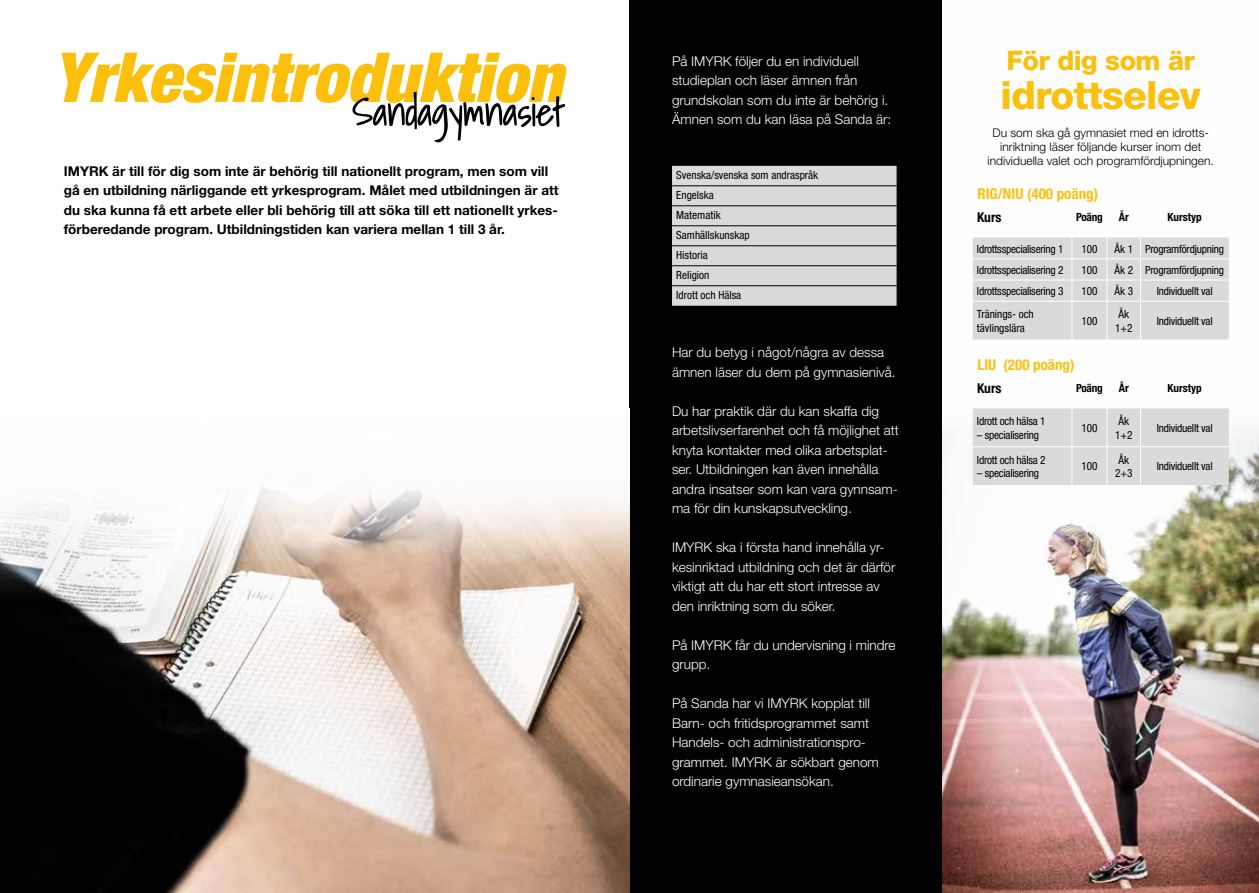
<style>
.page{position:relative;width:1259px;height:893px;background:#fff}
.page>*{position:absolute;margin:0;border:0;box-sizing:border-box;transform-origin:0 0}
.t1{font:italic 900 condensed 69px "Helvetica Neue";color:#fcc00c}
.t2{font:800 39px "Helvetica Neue";letter-spacing:-.02em;color:#fcc00c}
.t3{font:800 27px "Helvetica Neue";letter-spacing:-.02em;color:#fcc00c}
.t4{font:700 condensed 15px "Helvetica Neue";color:#fcc00c}
.t5{font:300 13.5px/19.5px "Helvetica Neue";color:#fff}
.t6{font:700 13.5px/19.5px "Helvetica Neue";color:#000}
.t7{font:700 condensed 13.5px "Helvetica Neue";color:#000}
.t8{font:300 12px/14.4px "Helvetica Neue";color:#000;text-align:center}
.t9{font:condensed 11.25px/13.5px "Helvetica Neue";letter-spacing:-.02em;color:#000;text-align:center}
.t10{font:condensed 11.25px/20px "Helvetica Neue";color:#000}
.t11{font:700 condensed 11.25px "Helvetica Neue";color:#000}
</style>
<div class="page">
<img style="left:942px;top:237px;width:317px;height:656px">
<div style="left:629px;top:0;width:313px;height:893px;background:#000"></div>
<svg style="left:972px;top:237px;width:256px;height:103px"></svg>
<hr style="left:972px;top:301px;width:100px;height:1px;background:#fff">
<hr style="left:1072px;top:301px;width:35px;height:1px;background:#fff">
<hr style="left:1071px;top:302px;width:1px;height:38px;background:#fff">
<hr style="left:1107px;top:301px;width:33px;height:1px;background:#fff">
<hr style="left:1106px;top:302px;width:1px;height:38px;background:#fff">
<hr style="left:1140px;top:301px;width:88px;height:1px;background:#fff">
<hr style="left:1140px;top:302px;width:1px;height:38px;background:#fff">
<svg style="left:972px;top:379px;width:256px;height:106px"></svg>
<hr style="left:1071px;top:408px;width:1px;height:38px;background:#fff">
<hr style="left:1106px;top:408px;width:1px;height:38px;background:#fff">
<hr style="left:1140px;top:408px;width:1px;height:38px;background:#fff">
<hr style="left:972px;top:446px;width:100px;height:1px;background:#fff">
<hr style="left:1072px;top:446px;width:35px;height:1px;background:#fff">
<hr style="left:1071px;top:447px;width:1px;height:38px;background:#fff">
<hr style="left:1107px;top:446px;width:33px;height:1px;background:#fff">
<hr style="left:1106px;top:447px;width:1px;height:38px;background:#fff">
<hr style="left:1140px;top:446px;width:88px;height:1px;background:#fff">
<hr style="left:1140px;top:447px;width:1px;height:38px;background:#fff">
<div style="left:672px;top:166px;width:224px;height:140px;background:#dadada"></div>
<hr style="left:672px;top:185px;width:224px;height:1px;background:#000">
<hr style="left:672px;top:205px;width:224px;height:1px;background:#000">
<hr style="left:672px;top:225px;width:224px;height:1px;background:#000">
<hr style="left:672px;top:245px;width:224px;height:1px;background:#000">
<hr style="left:672px;top:265px;width:224px;height:1px;background:#000">
<hr style="left:672px;top:285px;width:224px;height:1px;background:#000">
<svg style="left:352px;top:92px;width:213px;height:50px"></svg>
<img style="left:0;top:661px;width:629px;height:232px">
<img style="left:0;top:486px;width:629px;height:175px">
<h1 class="t1" style="left:52px;top:35px;width:512px">Yrkesintroduktion</h1>
<p class="t5" style="left:672px;top:51px;width:221px">På IMYRK följer du en individuell studieplan och läser ämnen från grundskolan som du inte är behörig i.<br>Ämnen som du kan läsa på Sanda är:</p>
<p class="t6" style="left:64px;top:161px;width:496px">IMYRK är till för dig som inte är behörig till nationellt program, men som vill gå en utbildning närliggande ett yrkesprogram. Målet med utbildningen är att du ska kunna få ett arbete eller bli behörig till att söka till ett nationellt yrkes&shy;förberedande program. Utbildningstiden kan variera mellan 1 till 3 år.</p>
<p class="t10" style="left:676px;top:165px;width:143px">Svenska/svenska som andraspråk<br>Engelska<br>Matematik<br>Samhällskunskap<br>Historia<br>Religion<br>Idrott och Hälsa</p>
<p class="t5" style="left:672px;top:342px;width:225px">Har du betyg i något/några av dessa ämnen läser du dem på gymnasienivå.</p>
<p class="t5" style="left:672px;top:401px;width:228px">Du har praktik där du kan skaffa dig arbetslivserfarenhet och få möjlighet att knyta kontakter med olika arbetsplat&shy;ser. Utbildningen kan även innehålla andra insatser som kan vara gynnsam&shy;ma för din kunskapsutveckling.</p>
<p class="t5" style="left:672px;top:537px;width:225px">IMYRK ska i första hand innehålla yr&shy;kesinriktad utbildning och det är därför viktigt att du har ett stort intresse av den inriktning som du söker.</p>
<p class="t5" style="left:672px;top:635px;width:225px">På IMYRK får du undervisning i mindre grupp.</p>
<p class="t5" style="left:672px;top:693px;width:208px">På Sanda har vi IMYRK kopplat till<br>Barn- och fritidsprogrammet samt<br>Handels- och administrationspro&shy;grammet. IMYRK är sökbart genom ordinarie gymnasieansökan.</p>
<h3 class="t3" style="left:1006px;top:44px;width:190px">För dig som är</h3>
<h2 class="t2" style="left:1000px;top:71px;width:202px">idrottselev</h2>
<p class="t8" style="left:987px;top:125px;width:228px">Du som ska gå gymnasiet med en idrotts&shy;inriktning läser följande kurser inom det individuella valet och programfördjupningen.</p>
<p class="t4" style="left:977px;top:185px;width:122px">RIG/NIU (400 poäng)</p>
<p class="t7" style="left:977px;top:209px;width:26px">Kurs</p>
<p class="t11" style="left:1076px;top:210px;width:28px">Poäng</p>
<p class="t11" style="left:1118px;top:210px;width:12px">År</p>
<p class="t11" style="left:1167px;top:210px;width:36px">Kurstyp</p>
<p class="t9" style="left:977px;top:242px;width:88px">Idrottsspecialisering 1</p>
<p class="t9" style="left:1081px;top:242px;width:18px">100</p>
<p class="t9" style="left:1114px;top:242px;width:111px">Åk 1 Programfördjupning</p>
<p class="t9" style="left:977px;top:263px;width:88px">Idrottsspecialisering 2</p>
<p class="t9" style="left:1081px;top:263px;width:18px">100</p>
<p class="t9" style="left:1114px;top:263px;width:111px">Åk 2 Programfördjupning</p>
<p class="t9" style="left:977px;top:284px;width:88px">Idrottsspecialisering 3</p>
<p class="t9" style="left:1081px;top:284px;width:18px">100</p>
<p class="t9" style="left:1114px;top:284px;width:20px">Åk 3</p>
<p class="t9" style="left:1156px;top:284px;width:57px">Individuellt val</p>
<p class="t10" style="left:977px;top:307px;width:58px;line-height:13.5px">Tränings- och tävlingslära</p>
<p class="t9" style="left:1081px;top:314px;width:18px">100</p>
<p class="t9" style="left:1115px;top:307px;width:19px">Åk<br>1+2</p>
<p class="t9" style="left:1156px;top:314px;width:57px">Individuellt val</p>
<p class="t4" style="left:977px;top:355px;width:99px">LIU (200 poäng)</p>
<p class="t7" style="left:977px;top:380px;width:26px">Kurs</p>
<p class="t11" style="left:1076px;top:381px;width:28px">Poäng</p>
<p class="t11" style="left:1118px;top:381px;width:12px">År</p>
<p class="t11" style="left:1167px;top:381px;width:36px">Kurstyp</p>
<p class="t9" style="left:977px;top:414px;width:70px">Idrott och hälsa 1</p>
<p class="t9" style="left:977px;top:428px;width:64px">– specialisering</p>
<p class="t9" style="left:1081px;top:421px;width:18px">100</p>
<p class="t9" style="left:1115px;top:414px;width:19px">Åk<br>1+2</p>
<p class="t9" style="left:1156px;top:421px;width:57px">Individuellt val</p>
<p class="t9" style="left:977px;top:453px;width:70px">Idrott och hälsa 2</p>
<p class="t9" style="left:977px;top:466px;width:64px">– specialisering</p>
<p class="t9" style="left:1081px;top:459px;width:18px">100</p>
<p class="t9" style="left:1115px;top:453px;width:19px">Åk<br>2+3</p>
<p class="t9" style="left:1156px;top:459px;width:57px">Individuellt val</p>
</div>
